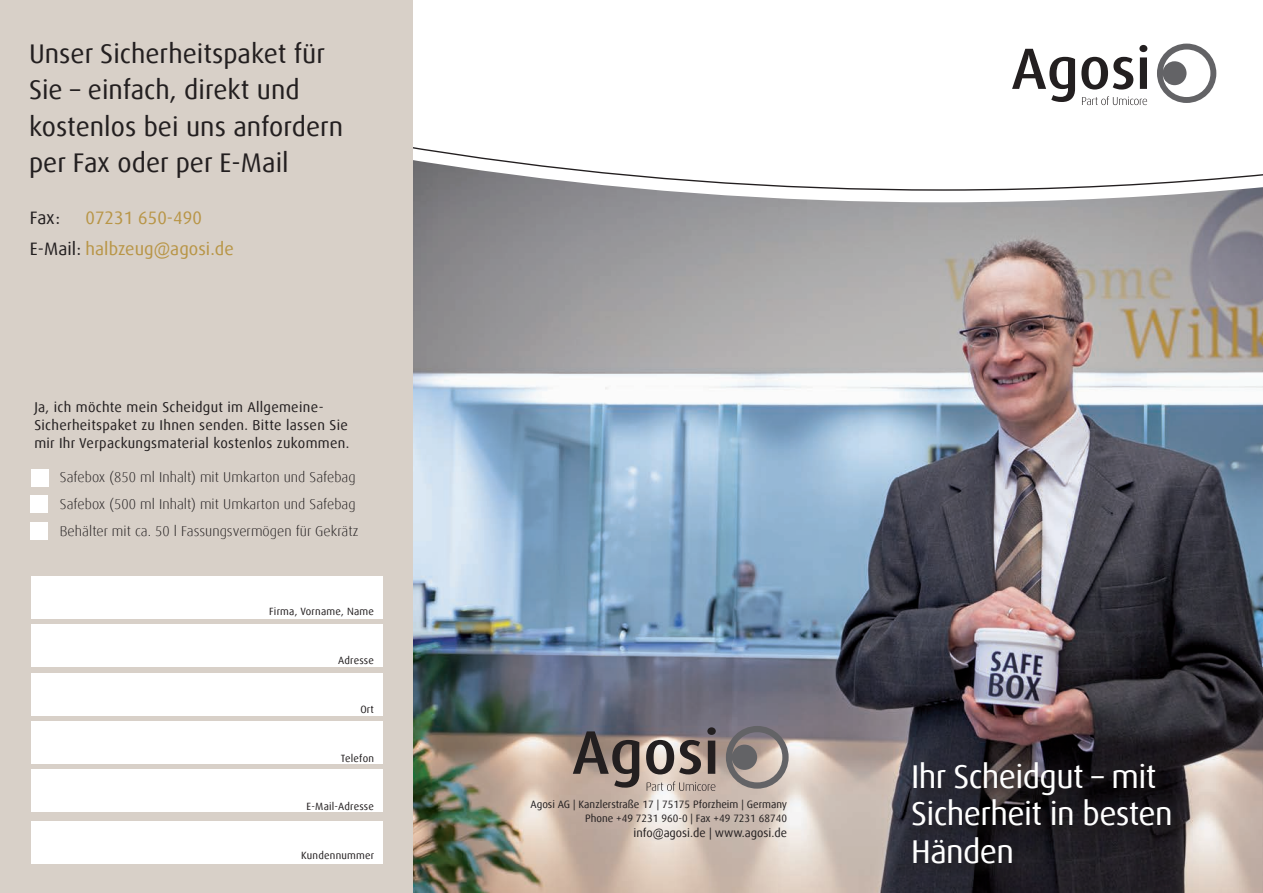
<style>
.page{position:relative;width:1263px;height:893px;background:#fff}
.page>*{position:absolute;margin:0;border:0;box-sizing:border-box;transform-origin:0 0}
.Hauptüberschrift_Neu{font:33px/37.5px "Dax Offc Pro";letter-spacing:-.02em;color:#fff}
.Hauptüberschrift{font:27px/36.6px "Dax Offc Pro";color:#231f20}
.Fließtext{font:18px "Dax Offc Pro";letter-spacing:.005em;color:#b89546}
.Fließtext-2{font:18px "Dax Offc Pro";color:#231f20}
.Fließtext-3{font:14.25px/18px "Dax Offc Pro";letter-spacing:.02em;color:#231f20}
.Fließtext-4{font:300 14.25px "Dax Offc Pro";letter-spacing:.005em;color:#231f20}
.t1{font:12px "Dax Offc Pro";color:#231f20}
.t2{font:10.65px "Dax Offc Pro";color:#231f20}
.Fließtext-5{font:10.5px "Dax Offc Pro";letter-spacing:.02em;color:#231f20}
.s1{color:#231f20}
</style>
<div class="page">
<img style="left:412px;top:202px;width:851px;height:691px">
<div style="left:911px;top:760px;width:273px;height:118px;background:#231f20;opacity:.75"></div>
<svg style="left:412px;top:191px;width:851px;height:11px"></svg>
<svg style="left:412px;top:0;width:851px;height:191px"></svg>
<div style="left:0;top:0;width:412px;height:893px;background:#d8d0c8"></div>
<div style="left:31px;top:624px;width:352px;height:43px;background:#fff"></div>
<div style="left:31px;top:576px;width:352px;height:43px;background:#fff"></div>
<div style="left:31px;top:496px;width:17px;height:17px;background:#fff"></div>
<div style="left:31px;top:522px;width:17px;height:17px;background:#fff"></div>
<div style="left:31px;top:673px;width:352px;height:42px;background:#fff"></div>
<div style="left:31px;top:721px;width:352px;height:43px;background:#fff"></div>
<div style="left:31px;top:769px;width:352px;height:43px;background:#fff"></div>
<div style="left:31px;top:821px;width:352px;height:43px;background:#fff"></div>
<div style="left:31px;top:469px;width:17px;height:17px;background:#fff"></div>
<svg style="left:1082px;top:96px;width:65px;height:9px"></svg>
<svg style="left:1157px;top:44px;width:59px;height:59px"></svg>
<svg style="left:1012px;top:49px;width:63px;height:53px"></svg>
<svg style="left:1081px;top:57px;width:52px;height:33px"></svg>
<svg style="left:1139px;top:45px;width:8px;height:44px"></svg>
<svg style="left:647px;top:781px;width:68px;height:10px"></svg>
<svg style="left:726px;top:726px;width:63px;height:63px"></svg>
<svg style="left:573px;top:731px;width:66px;height:57px"></svg>
<svg style="left:646px;top:740px;width:55px;height:34px"></svg>
<svg style="left:707px;top:727px;width:9px;height:47px"></svg>
<p class="Hauptüberschrift" style="left:29px;top:35px;width:316px">Unser Sicherheitspaket für<br>Sie – einfach, direkt und kostenlos bei uns anfordern per Fax oder per E-Mail</p>
<p class="Fließtext-2" style="left:30px;top:206px;width:32px">Fax:</p>
<p class="Fließtext" style="left:85px;top:206px;width:118px">07231 650-490</p>
<p class="Fließtext" style="left:30px;top:237px;width:205px"><span class="s1">E-Mail:</span> halbzeug@agosi.de</p>
<p class="Fließtext-3" style="left:34px;top:398px;width:316px">Ja, ich möchte mein Scheidgut im Allgemeine-<br>Sicherheitspaket zu Ihnen senden. Bitte lassen Sie mir Ihr Verpackungsmaterial kostenlos zukommen.</p>
<p class="Fließtext-4" style="left:60px;top:468px;width:297px">Safebox (850 ml Inhalt) mit Umkarton und Safebag</p>
<p class="Fließtext-4" style="left:60px;top:495px;width:297px">Safebox (500 ml Inhalt) mit Umkarton und Safebag</p>
<p class="Fließtext-4" style="left:60px;top:522px;width:300px">Behälter mit ca. 50 l Fassungsvermögen für Gekrätz</p>
<p class="Fließtext-5" style="left:269px;top:605px;width:106px">Firma, Vorname, Name</p>
<p class="Fließtext-5" style="left:338px;top:654px;width:37px">Adresse</p>
<p class="Fließtext-5" style="left:360px;top:702px;width:15px">Ort</p>
<p class="Fließtext-5" style="left:341px;top:751px;width:35px">Telefon</p>
<p class="Fließtext-5" style="left:306px;top:800px;width:69px">E-Mail-Adresse</p>
<p class="Fließtext-5" style="left:301px;top:849px;width:75px">Kundennummer</p>
<p class="t2" style="left:530px;top:797px;width:258px">Agosi AG | Kanzlerstraße 17 | 75175 Pforzheim | Germany</p>
<p class="t2" style="left:585px;top:812px;width:203px">Phone +49 7231 960-0 | Fax +49 7231 68740</p>
<p class="t1" style="left:633px;top:825px;width:155px">info@agosi.de | www.agosi.de</p>
<p class="Hauptüberschrift_Neu" style="left:911px;top:758px;width:263px">Ihr Scheidgut – mit<br>Sicherheit in besten<br>Händen</p>
</div>
